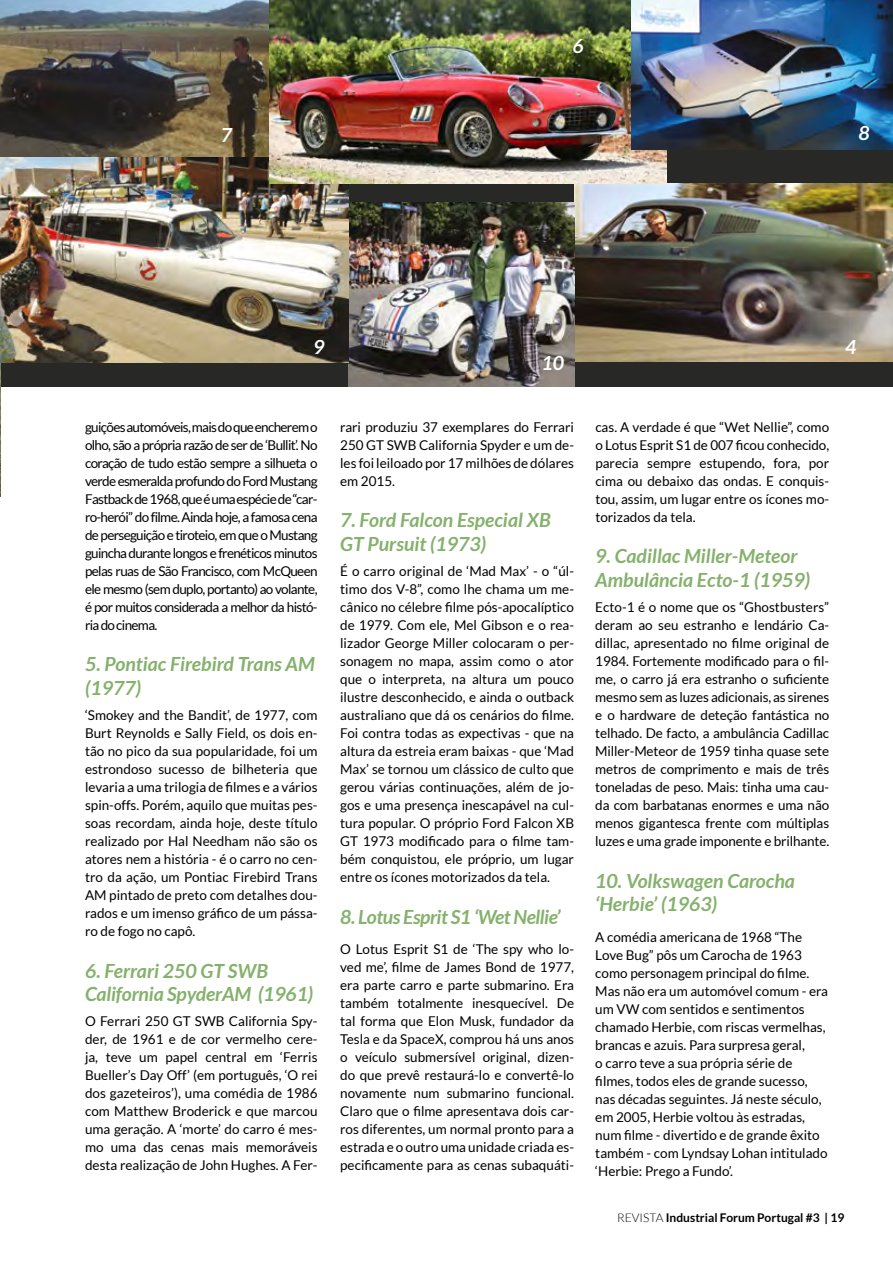
<style>
.page{position:relative;width:893px;height:1263px;background:#fff}
.page>*{position:absolute;margin:0;border:0;box-sizing:border-box;transform-origin:0 0}
.t1{font:italic 700 19.5px/23.4px "Lato";color:#84b16b}
.t2{font:italic 700 19.5px "Lato";letter-spacing:-.025em;color:#84b16b}
.t3{font:italic 700 19.5px "Lato";color:#fff}
.t4{font:13.5px/18px "Lato";color:#000;text-align:justify}
.t5{font:700 12px "Lato";color:#000}
.s1{font-weight:300}
</style>
<div class="page">
<div style="left:0;top:0;width:893px;height:386px;background:#282827"></div>
<img style="left:574px;top:184px;width:319px;height:178px">
<img style="left:0;top:0;width:269px;height:157px">
<img style="left:0;top:363px;width:1px;height:134px">
<img style="left:348px;top:202px;width:226px;height:184px">
<img style="left:0;top:157px;width:348px;height:206px">
<img style="left:269px;top:0;width:398px;height:184px">
<img style="left:632px;top:0;width:261px;height:149px">
<h1 class="t3" style="left:572px;top:35px;width:13px">6</h1>
<h1 class="t3" style="left:221px;top:123px;width:13px">7</h1>
<h1 class="t3" style="left:859px;top:122px;width:13px">8</h1>
<h1 class="t3" style="left:313px;top:336px;width:13px">9</h1>
<h1 class="t3" style="left:541px;top:352px;width:24px">10</h1>
<p class="t4" style="left:85px;top:418px;width:234px">guições automóveis, mais do que encherem o olho, são a própria razão de ser de ‘Bullit’. No coração de tudo estão sempre a silhueta o verde esmeralda profundo do Ford Mustang Fastback de 1968, que é uma espécie de “car&shy;ro-herói” do filme. Ainda hoje, a famosa cena de perseguição e tiroteio, em que o Mustang guincha durante longos e frenéticos minutos pelas ruas de São Francisco, com McQueen ele mesmo (sem duplo, portanto) ao volante, é por muitos considerada a melhor da histó&shy;ria do cinema.</p>
<h1 class="t1" style="left:85px;top:653px;width:231px">5. Pontiac Firebird Trans AM (1977)</h1>
<p class="t4" style="left:85px;top:706px;width:234px">‘Smokey and the Bandit’, de 1977, com Burt Reynolds e Sally Field, os dois en&shy;tão no pico da sua popularidade, foi um estrondoso sucesso de bilheteria que levaria a uma trilogia de filmes e a vários spin-offs. Porém, aquilo que muitas pes&shy;soas recordam, ainda hoje, deste título realizado por Hal Needham não são os atores nem a história - é o carro no cen&shy;tro da ação, um Pontiac Firebird Trans AM pintado de preto com detalhes dou&shy;rados e um imenso gráfico de um pássa&shy;ro de fogo no capô.</p>
<h1 class="t1" style="left:85px;top:959px;width:230px">6. Ferrari 250 GT SWB<br>California SpyderAM (1961)</h1>
<p class="t4" style="left:85px;top:1012px;width:234px">O Ferrari 250 GT SWB California Spy&shy;der, de 1961 e de cor vermelho cere&shy;ja, teve um papel central em ‘Ferris Bueller’s Day Off’ (em português, ‘O rei dos gazeteiros’), uma comédia de 1986 com Matthew Broderick e que marcou uma geração. A ‘morte’ do carro é mes&shy;mo uma das cenas mais memoráveis desta realização de John Hughes. A Fer-</p>
<p class="t4" style="left:340px;top:418px;width:235px">rari produziu 37 exemplares do Ferrari 250 GT SWB California Spyder e um de&shy;les foi leiloado por 17 milhões de dólares em 2015.</p>
<h1 class="t1" style="left:340px;top:509px;width:212px">7. Ford Falcon Especial XB<br>GT Pursuit (1973)</h1>
<p class="t4" style="left:340px;top:562px;width:235px">É o carro original de ‘Mad Max’ - o “úl&shy;timo dos V-8”, como lhe chama um me&shy;cânico no célebre filme pós-apocalíptico de 1979. Com ele, Mel Gibson e o rea&shy;lizador George Miller colocaram o per&shy;sonagem no mapa, assim como o ator que o interpreta, na altura um pouco ilustre desconhecido, e ainda o outback australiano que dá os cenários do filme.<br>Foi contra todas as expectivas - que na altura da estreia eram baixas - que ‘Mad Max’ se tornou um clássico de culto que gerou várias continuações, além de jo&shy;gos e uma presença inescapável na cul&shy;tura popular. O próprio Ford Falcon XB GT 1973 modificado para o filme tam&shy;bém conquistou, ele próprio, um lugar entre os ícones motorizados da tela.</p>
<h1 class="t2" style="left:340px;top:905px;width:222px">8. Lotus Esprit S1 ‘Wet Nellie’</h1>
<p class="t4" style="left:340px;top:940px;width:235px">O Lotus Esprit S1 de ‘The spy who lo&shy;ved me’, filme de James Bond de 1977, era parte carro e parte submarino. Era também totalmente inesquecível. De tal forma que Elon Musk, fundador da Tesla e da SpaceX, comprou há uns anos o veículo submersível original, dizen&shy;do que prevê restaurá-lo e convertê-lo novamente num submarino funcional.<br>Claro que o filme apresentava dois car&shy;ros diferentes, um normal pronto para a estrada e o outro uma unidade criada es&shy;pecificamente para as cenas subaquáti-</p>
<h1 class="t3" style="left:845px;top:336px;width:13px">4</h1>
<p class="t4" style="left:595px;top:418px;width:235px">cas. A verdade é que “Wet Nellie”, como o Lotus Esprit S1 de 007 ficou conhecido, parecia sempre estupendo, fora, por cima ou debaixo das ondas. E conquis&shy;tou, assim, um lugar entre os ícones mo&shy;torizados da tela.</p>
<h1 class="t1" style="left:595px;top:545px;width:216px">9. Cadillac Miller-Meteor<br>Ambulância Ecto-1 (1959)</h1>
<p class="t4" style="left:595px;top:598px;width:235px">Ecto-1 é o nome que os “Ghostbusters” deram ao seu estranho e lendário Ca&shy;dillac, apresentado no filme original de 1984. Fortemente modificado para o fil&shy;me, o carro já era estranho o suficiente mesmo sem as luzes adicionais, as sirenes e o hardware de deteção fantástica no telhado. De facto, a ambulância Cadillac Miller-Meteor de 1959 tinha quase sete metros de comprimento e mais de três toneladas de peso. Mais: tinha uma cau&shy;da com barbatanas enormes e uma não menos gigantesca frente com múltiplas luzes e uma grade imponente e brilhante.</p>
<h1 class="t1" style="left:595px;top:869px;width:201px">10. Volkswagen Carocha ‘Herbie’ (1963)</h1>
<p class="t4" style="left:595px;top:928px;width:234px;text-align:left">A comédia americana de 1968 “The Love Bug” pôs um Carocha de 1963 como personagem principal do filme.<br>Mas não era um automóvel comum - era um VW com sentidos e sentimentos chamado Herbie, com riscas vermelhas, brancas e azuis. Para surpresa geral,<br>o carro teve a sua própria série de filmes, todos eles de grande sucesso, nas décadas seguintes. Já neste século, em 2005, Herbie voltou às estradas, num filme - divertido e de grande êxito também - com Lyndsay Lohan intitulado ‘Herbie: Prego a Fundo’.</p>
<p class="t5" style="left:617px;top:1211px;width:229px"><span class="s1">REVISTA</span> Industrial Forum Portugal #3 | 19</p>
</div>
